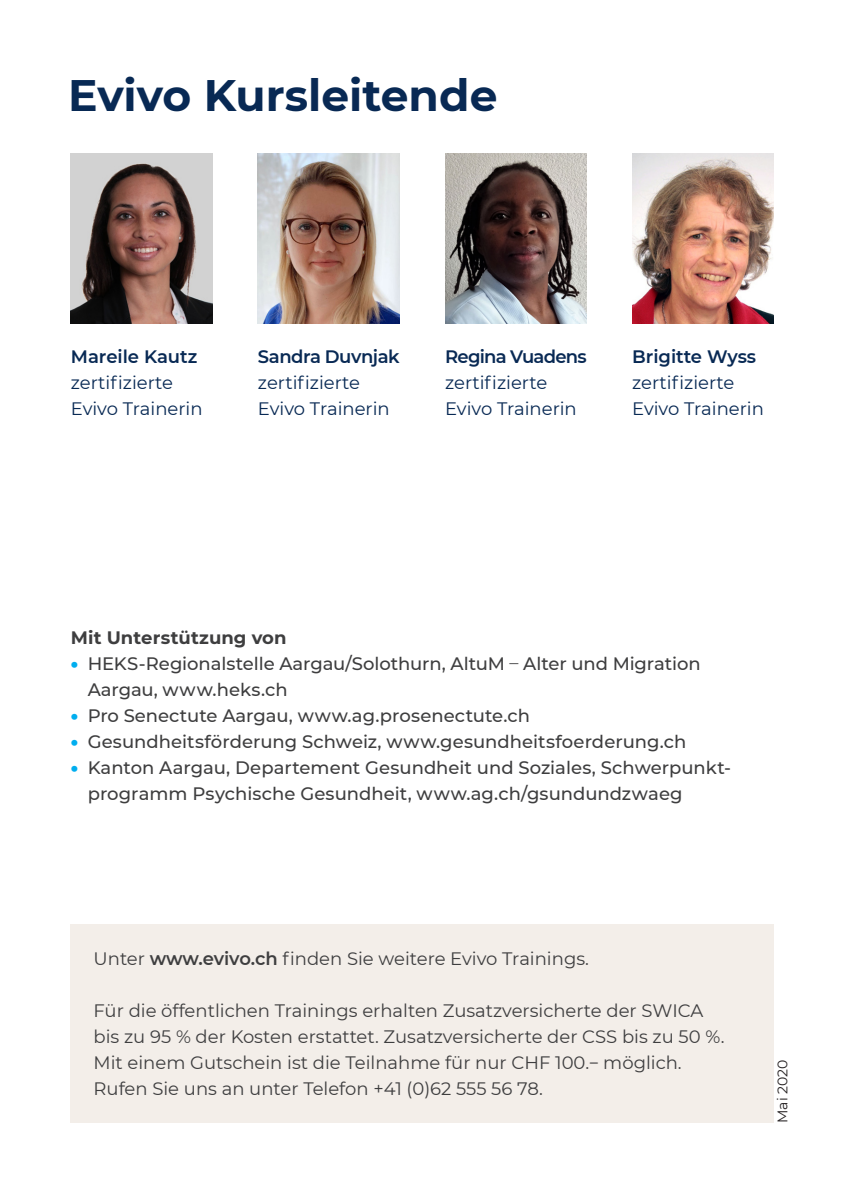
<style>
.page{position:relative;width:842px;height:1191px;background:#fff}
.page>*{position:absolute;margin:0;border:0;box-sizing:border-box;transform-origin:0 0}
.t1{font:700 44px "Montserrat";color:#082954}
.t2{font:500 18px/26px "Montserrat";color:#3e3e3f}
.t3{font:18px/26px "Montserrat";color:#3e3e3f}
.t4{font:18px/26px "Montserrat";color:#082954}
.t5{font:600 18px "Montserrat";letter-spacing:-.02em;color:#082954}
.t6{font:700 18px "Montserrat";letter-spacing:.005em;color:#3e3e3f}
.t7{font:600 18px "Montserrat";letter-spacing:-.04em;color:#082954}
.t8{font:600 18px "Montserrat";color:#082954}
.t9{font:14px "Montserrat";color:#231f20}
.s1{font-weight:900;color:#00aeef}
.s2{font-weight:400}
.s3{font-weight:600}
.s4{font-family:"Myriad Pro"}
</style>
<div class="page">
<hr style="left:841px;top:147px;width:1px;height:652px;background:#f3eee9">
<div style="left:71px;top:924px;width:703px;height:199px;background:#f3eee9"></div>
<img style="left:258px;top:153px;width:142px;height:170px">
<img style="left:71px;top:153px;width:142px;height:170px">
<img style="left:445px;top:153px;width:142px;height:170px">
<img style="left:632px;top:153px;width:142px;height:170px">
<p class="t1" style="left:68px;top:63px;width:431px">Evivo Kursleitende</p>
<p class="t8" style="left:71px;top:344px;width:128px">Mareile Kautz</p>
<p class="t4" style="left:71px;top:369px;width:104px">zertifizierte</p>
<p class="t4" style="left:71px;top:395px;width:133px">Evivo Trainerin</p>
<p class="t5" style="left:258px;top:344px;width:143px">Sandra Duvnjak</p>
<p class="t4" style="left:258px;top:369px;width:133px">zertifizierte<br>Evivo Trainerin</p>
<p class="t7" style="left:445px;top:344px;width:143px">Regina Vuadens</p>
<p class="t4" style="left:445px;top:369px;width:104px">zertifizierte</p>
<p class="t4" style="left:445px;top:395px;width:133px">Evivo Trainerin</p>
<p class="t5" style="left:632px;top:344px;width:126px">Brigitte Wyss</p>
<p class="t4" style="left:632px;top:369px;width:133px">zertifizierte<br>Evivo Trainerin</p>
<p class="t6" style="left:71px;top:624px;width:217px">Mit Unterstützung von</p>
<p class="t2" style="left:88px;top:649px;width:614px;text-indent:-17px"><span class="s1">•</span> HEKS-Regionalstelle Aargau/Solothurn, AltuM <span class="s2">–</span> Alter und Migration<br>Aargau, www.heks.ch</p>
<p class="t2" style="left:71px;top:701px;width:461px"><span class="s1">•</span> Pro Senectute Aargau, www.ag.prosenectute.ch</p>
<p class="t2" style="left:71px;top:727px;width:617px"><span class="s1">•</span> Gesundheitsförderung Schweiz, www.gesundheitsfoerderung.ch</p>
<p class="t2" style="left:88px;top:753px;width:645px;text-indent:-17px"><span class="s1">•</span> Kanton Aargau, Departement Gesundheit und Soziales, Schwerpunkt&shy;programm Psychische Gesundheit, www.ag.ch/gsundundzwaeg</p>
<p class="t3" style="left:94px;top:944px;width:497px">Unter <span class="s3">www.evivo.ch</span> finden Sie weitere Evivo Trainings.</p>
<p class="t3" style="left:94px;top:996px;width:633px">Für die öffentlichen Trainings erhalten Zusatzversicherte der SWICA bis zu 95 % der Kosten erstattet. Zusatzversicherte der CSS bis zu 50 %.<br>Mit einem Gutschein ist die Teilnahme für nur CHF 100.<span class="s4">–</span> möglich.<br>Rufen Sie uns an unter Telefon +41 (0)62 555 56 78.</p>
<p class="t9" style="left:773px;top:1123px;width:65px;rotate:-90deg">Mai 2020</p>
</div>
